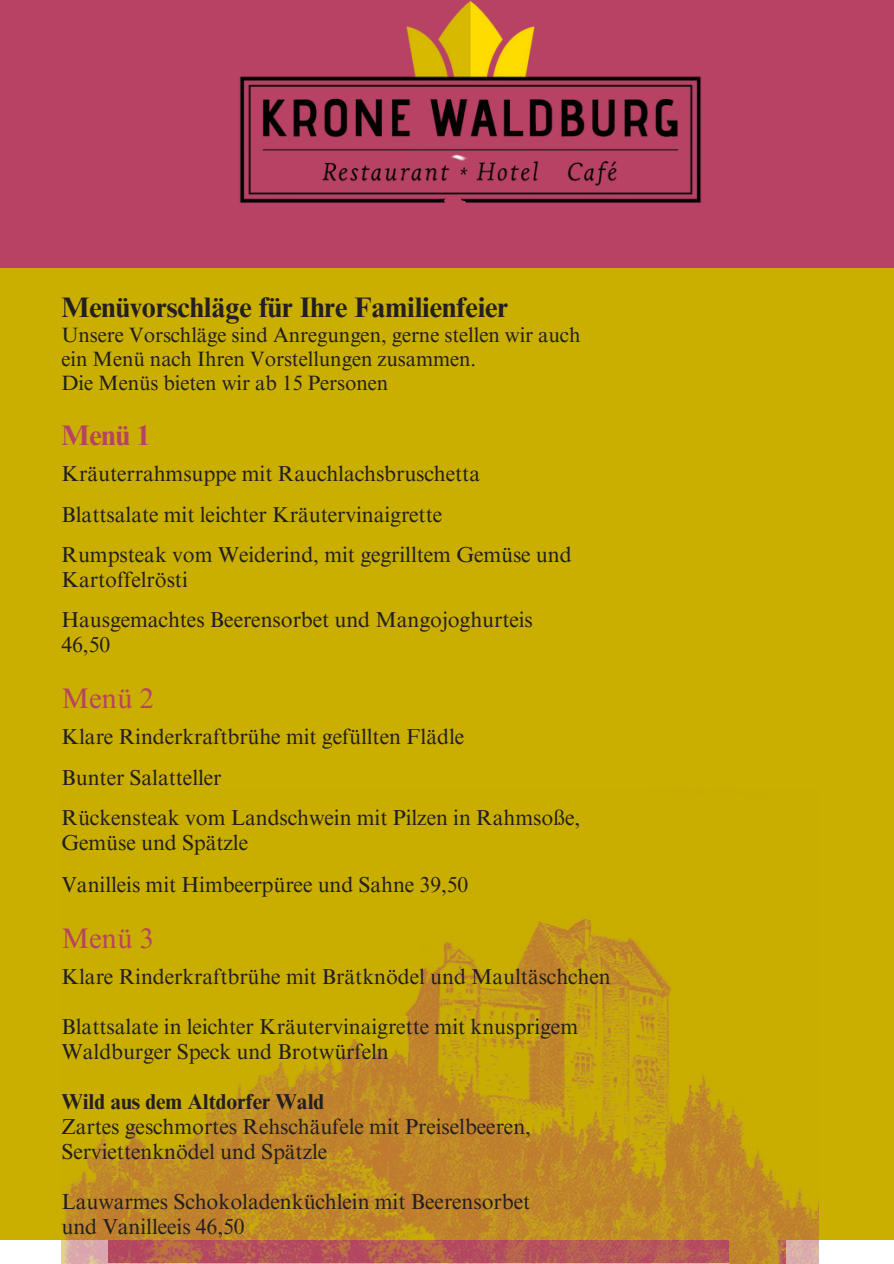
<style>
.page{position:relative;width:894px;height:1264px;background:#fff}
.page>*{position:absolute;margin:0;border:0;box-sizing:border-box;transform-origin:0 0}
.t1{font:700 28.2px "Times NRMT Pro";letter-spacing:-.005em;color:#231f20}
.t2{font:28.2px "Times NRMT Pro";letter-spacing:-.005em;color:#b74264}
.t3{font:700 28.2px "Times NRMT Pro";color:#b74264}
.t4{font:21.6px/25px "Times NRMT Pro";letter-spacing:-.005em;color:#231f20}
.t5{font:700 21.6px "Times NRMT Pro";letter-spacing:-.005em;color:#231f20}
.t6{font:20.7px "Times NRMT Pro";letter-spacing:-.005em;color:#231f20}
</style>
<div class="page">
<div style="left:0;top:0;width:893px;height:1239px;background:#caae00"></div>
<img style="left:61px;top:918px;width:756px;height:345px">
<div style="left:0;top:0;width:893px;height:268px;background:#b74264"></div>
<img style="left:239px;top:0;width:462px;height:203px">
<svg style="left:444px;top:196px;width:22px;height:7px"></svg>
<p class="t1" style="left:61px;top:296px;width:448px">Menüvorschläge für Ihre Familienfeier</p>
<p class="t6" style="left:61px;top:327px;width:520px">Unsere Vorschläge sind Anregungen, gerne stellen wir auch</p>
<p class="t6" style="left:61px;top:351px;width:416px">ein Menü nach Ihren Vorstellungen zusammen.</p>
<p class="t6" style="left:61px;top:375px;width:328px">Die Menüs bieten wir ab 15 Personen</p>
<p class="t3" style="left:61px;top:425px;width:91px">Menü 1</p>
<p class="t4" style="left:61px;top:464px;width:420px">Kräuterrahmsuppe mit Rauchlachsbruschetta</p>
<p class="t4" style="left:61px;top:504px;width:382px">Blattsalate mit leichter Kräutervinaigrette</p>
<h1 class="t4" style="left:61px;top:545px;width:511px">Rumpsteak vom Weiderind, mit gegrilltem Gemüse und</h1>
<p class="t4" style="left:61px;top:570px;width:128px">Kartoffelrösti</p>
<p class="t4" style="left:61px;top:610px;width:473px">Hausgemachtes Beerensorbet und Mangojoghurteis</p>
<p class="t4" style="left:61px;top:635px;width:50px">46,50</p>
<p class="t2" style="left:61px;top:687px;width:94px">Menü 2</p>
<p class="t4" style="left:61px;top:727px;width:404px">Klare Rinderkraftbrühe mit gefüllten Flädle</p>
<p class="t4" style="left:61px;top:767px;width:162px">Bunter Salatteller</p>
<h2 class="t4" style="left:61px;top:807px;width:520px">Rückensteak vom Landschwein mit Pilzen in Rahmsoße,</h2>
<p class="t4" style="left:61px;top:832px;width:188px">Gemüse und Spätzle</p>
<p class="t4" style="left:61px;top:875px;width:408px">Vanilleis mit Himbeerpüree und Sahne 39,50</p>
<p class="t2" style="left:61px;top:927px;width:94px">Menü 3</p>
<p class="t4" style="left:61px;top:966px;width:550px">Klare Rinderkraftbrühe mit Brätknödel und Maultäschchen</p>
<p class="t4" style="left:61px;top:1016px;width:518px">Blattsalate in leichter Kräutervinaigrette mit knusprigem<br>Waldburger Speck und Brotwürfeln</p>
<h2 class="t5" style="left:61px;top:1093px;width:264px">Wild aus dem Altdorfer Wald</h2>
<p class="t4" style="left:61px;top:1116px;width:471px">Zartes geschmortes Rehschäufele mit Preiselbeeren,<br>Serviettenknödel und Spätzle</p>
<p class="t4" style="left:61px;top:1192px;width:470px">Lauwarmes Schokoladenküchlein mit Beerensorbet</p>
<p class="t4" style="left:61px;top:1217px;width:185px">und Vanilleeis 46,50</p>
</div>
